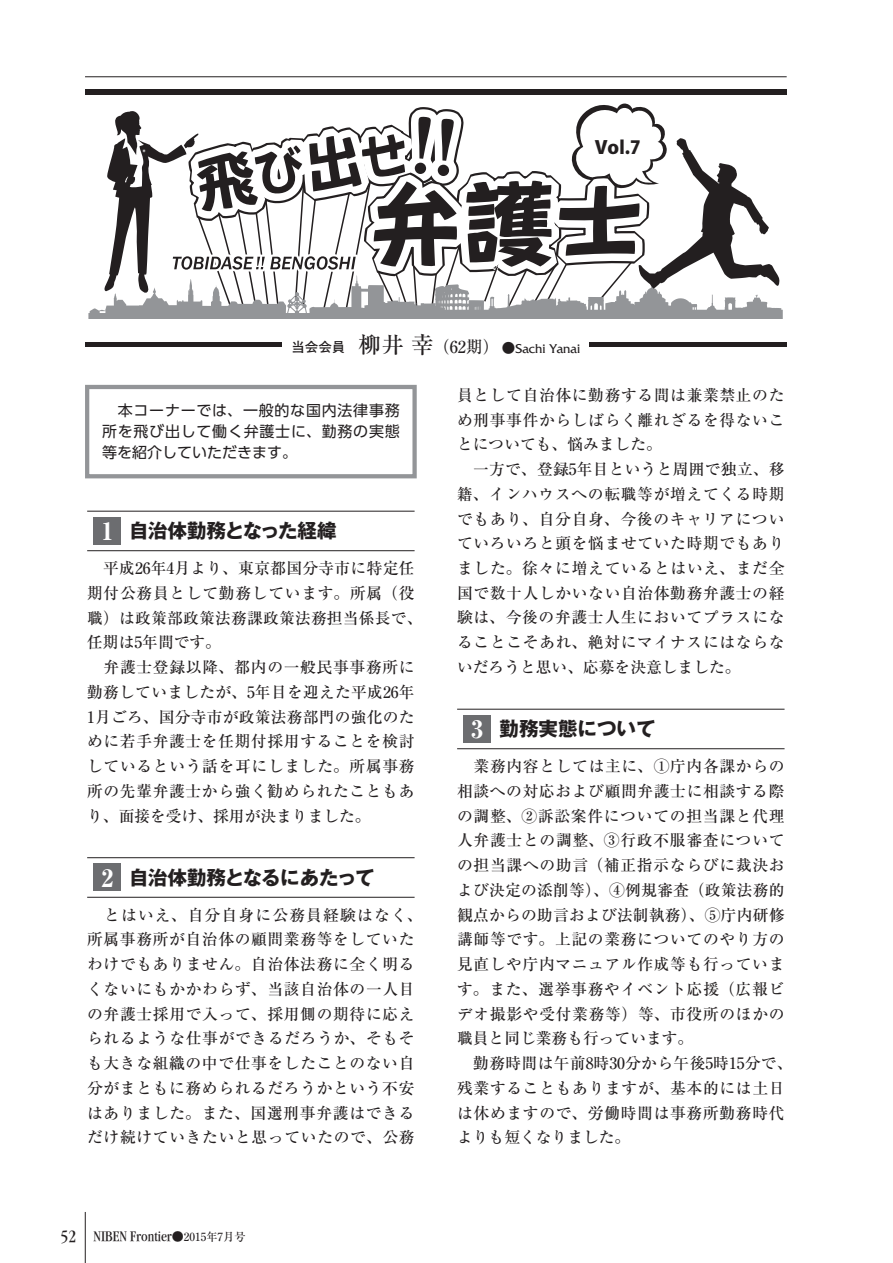
<style>
.page{position:relative;width:893px;height:1263px;background:#fff}
.page>*{position:absolute;margin:0;border:0;box-sizing:border-box;transform-origin:0 0}
.t1{font:19.5px "Gothic MB101 Pro Bold 90 pv RKSJ H";color:#231f20}
.t2{font:19.5px "Gothic MB101 Pro Bold 90 pv RKSJ H";letter-spacing:-.03em;color:#231f20}
.t3{font:18px "Koz Go Pro Heavy 90 pv RKSJ H";color:#231f20;scale:1.1 1}
.t4{font:15.75px/24.8px "Ryumin Pro Medium 90 pv RKSJ H";letter-spacing:.04em;color:#231f20}
.t5{font:15.75px/24.8px "Ryumin Pro Medium 90 pv RKSJ H";letter-spacing:.02em;color:#231f20}
.t6{font:15px/21px "UD Shin Go Pro Regular 90 pv RKSJ H";letter-spacing:.05em;color:#231f20;text-align:justify}
.t7{font:condensed 15px "Garamond";color:#231f20}
.t8{font:13.5px "Friz Quadrata";color:#231f20}
.s1{font-family:"Futo Go B101 Pro Bold 90 pv RKSJ H"}
.s2{font-family:"Ryumin Pro Medium 90 pv RKSJ H";font-size:22.5px}
.s3{font-family:"Ryumin Pro Medium 90 pv RKSJ H";font-size:16.5px}
.s4{font-family:"Ryumin Pro Heavy 90 pv RKSJ H";font-size:24px;color:#fff}
.s5{font-size:18px}
.s6{font-family:"Ryumin Pro Medium 90 pv RKSJ H";font-stretch:normal;font-size:12px}
.s7{font-family:"Ryumin Pro Medium 90 pv RKSJ H";font-stretch:normal;font-size:11.25px}
</style>
<div class="page">
<hr style="left:85px;top:1212px;width:1px;height:51px;background:#231f20">
<hr style="left:87px;top:511px;width:328px;height:1px;background:#231f20">
<hr style="left:87px;top:550px;width:328px;height:1px;background:#231f20">
<div style="left:94px;top:517px;width:27px;height:28px;background:#6c6d70"></div>
<hr style="left:87px;top:857px;width:328px;height:1px;background:#231f20">
<hr style="left:87px;top:897px;width:328px;height:1px;background:#231f20">
<div style="left:94px;top:864px;width:27px;height:27px;background:#6c6d70"></div>
<hr style="left:457px;top:709px;width:327px;height:1px;background:#231f20">
<hr style="left:457px;top:748px;width:327px;height:1px;background:#231f20">
<div style="left:463px;top:715px;width:28px;height:28px;background:#6c6d70"></div>
<svg style="left:88px;top:76px;width:695px;height:243px"></svg>
<div style="left:85px;top:385px;width:332px;height:93px;border:4px solid #939598"></div>
<div style="left:85px;top:342px;width:702px;height:5px;background:#231f20"></div>
<div style="left:283px;top:332px;width:306px;height:25px;background:#fff"></div>
<hr style="left:85px;top:77px;width:702px;height:1px;background:#231f20">
<p class="t3" style="left:595px;top:141px;width:43px">Vol.7</p>
<p class="t8" style="left:291px;top:341px;width:290px"><span class="s1">当会会員</span> <span class="s2">柳井 幸</span> <span class="s3">（62期）</span> <span class="s1">●</span>Sachi Yanai</p>
<p class="t6" style="left:102px;top:402px;width:299px">　本コーナーでは、一般的な国内法律事務所を飛び出して働く弁護士に、勤務の実態等を紹介していただきます。</p>
<p class="t1" style="left:101px;top:524px;width:237px"><span class="s4">1</span> 自治体勤務となった経緯</p>
<p class="t5" style="left:87px;top:558px;width:337px">　平成26年4月より、東京都国分寺市に特定任期付公務員として勤務しています。所属（役職）は政策部政策法務課政策法務担当係長で、任期は5年間です。<br>　弁護士登録以降、都内の一般民事事務所に勤務していましたが、5年目を迎えた平成26年<br>1月ごろ、国分寺市が政策法務部門の強化のために若手弁護士を任期付採用することを検討しているという話を耳にしました。所属事務所の先輩弁護士から強く勧められたこともあり、面接を受け、採用が決まりました。</p>
<p class="t2" style="left:101px;top:870px;width:275px"><span class="s4">2</span> 自治体勤務となるにあたって</p>
<p class="t4" style="left:87px;top:904px;width:337px">　とはいえ、自分自身に公務員経験はなく、所属事務所が自治体の顧問業務等をしていたわけでもありません。自治体法務に全く明るくないにもかかわらず、当該自治体の一人目の弁護士採用で入って、採用側の期待に応えられるような仕事ができるだろうか、そもそも大きな組織の中で仕事をしたことのない自分がまともに務められるだろうかという不安はありました。また、国選刑事弁護はできるだけ続けていきたいと思っていたので、公務</p>
<p class="t7" style="left:61px;top:1228px;width:187px"><span class="s5">52</span> NIBEN Frontier<span class="s6">●</span><span class="s7">2015年7月号</span></p>
<p class="t4" style="left:457px;top:385px;width:329px">員として自治体に勤務する間は兼業禁止のため刑事事件からしばらく離れざるを得ないことについても、悩みました。<br>　一方で、登録5年目というと周囲で独立、移籍、インハウスへの転職等が増えてくる時期でもあり、自分自身、今後のキャリアについていろいろと頭を悩ませていた時期でもありました。徐々に増えているとはいえ、まだ全国で数十人しかいない自治体勤務弁護士の経験は、今後の弁護士人生においてプラスになることこそあれ、絶対にマイナスにはならないだろうと思い、応募を決意しました。</p>
<p class="t1" style="left:471px;top:722px;width:186px"><span class="s4">3</span> 勤務実態について</p>
<p class="t4" style="left:457px;top:756px;width:337px">　業務内容としては主に、①庁内各課からの相談への対応および顧問弁護士に相談する際の調整、②訴訟案件についての担当課と代理人弁護士との調整、③行政不服審査についての担当課への助言 （補正指示ならびに裁決および決定の添削等）、④例規審査（政策法務的観点からの助言および法制執務）、⑤庁内研修講師等です。上記の業務についてのやり方の見直しや庁内マニュアル作成等も行っています。また、選挙事務やイベント応援（広報ビデオ撮影や受付業務等）等、市役所のほかの職員と同じ業務も行っています。<br>　勤務時間は午前8時30分から午後5時15分で、残業することもありますが、基本的には土日は休めますので、労働時間は事務所勤務時代よりも短くなりました。</p>
</div>
